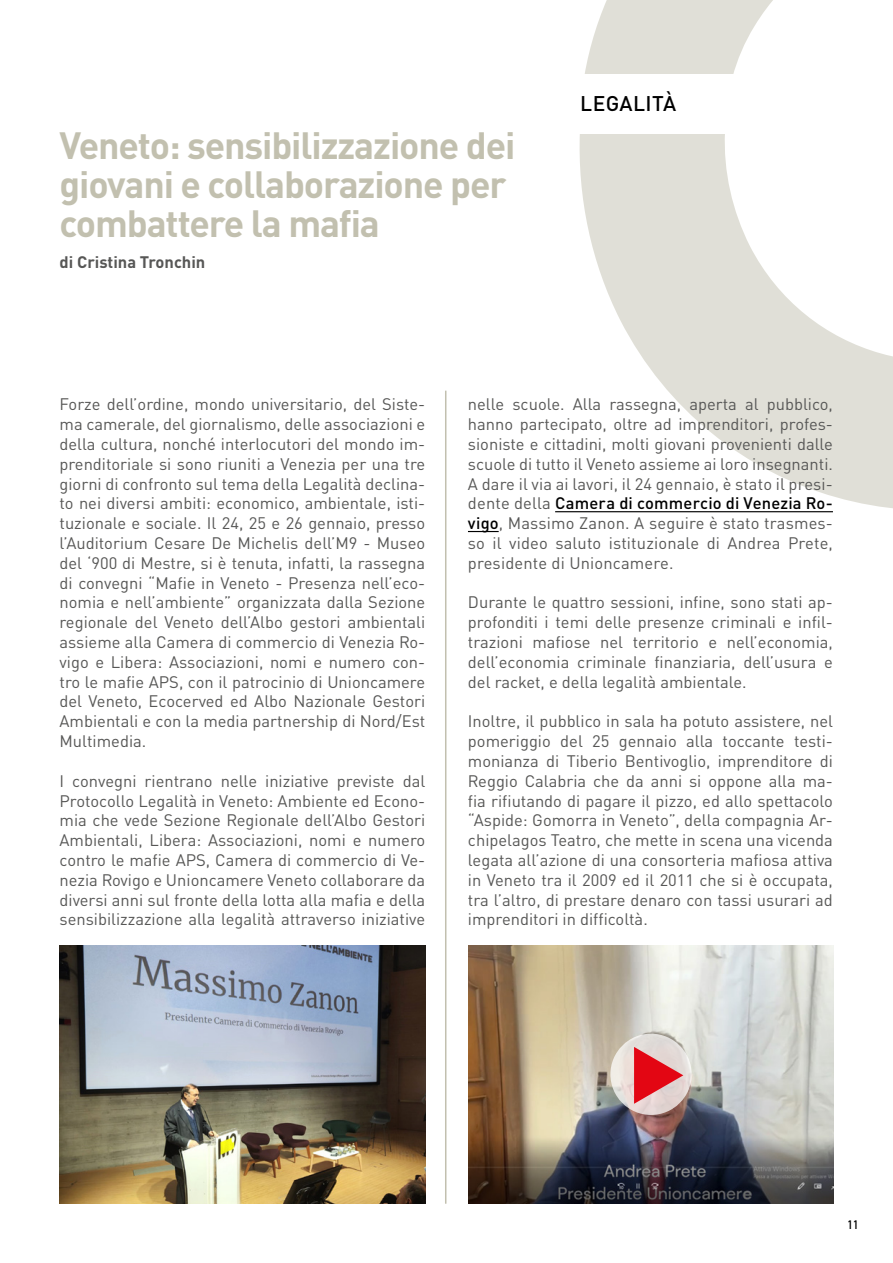
<style>
.page{position:relative;width:893px;height:1263px;background:#fff}
.page>*{position:absolute;margin:0;border:0;box-sizing:border-box;transform-origin:0 0}
.t1{font:700 37.5px/39px "DIN Pro";letter-spacing:-.03em;color:#c2c0af}
.t2{font:500 21px "DIN Pro";letter-spacing:.02em;color:#000}
.t3{font:16.5px/19.8px "DIN Pro";color:#575756;text-align:justify}
.t4{font:700 16.5px "DIN Pro";color:#575756}
.t5{font:700 12px "DIN Alternate";color:#000}
.s1{font-weight:500;color:#000}
</style>
<div class="page">
<svg style="left:577px;top:134px;width:316px;height:379px;fill:#e0dfd7"></svg>
<svg style="left:585px;top:0;width:188px;height:74px"></svg>
<hr style="left:555px;top:511px;width:278px;height:1px;background:#000">
<hr style="left:468px;top:531px;width:31px;height:1px;background:#000">
<hr style="left:445px;top:391px;width:1px;height:813px;background:#c2c0af">
<img style="left:60px;top:945px;width:365px;height:258px">
<img style="left:469px;top:945px;width:364px;height:258px">
<svg style="left:610px;top:1034px;width:82px;height:81px;background:#e5ddd9"></svg>
<svg style="left:634px;top:1047px;width:49px;height:57px;background:#e26d72"></svg>
<h1 class="t1" style="left:60px;top:121px;width:457px">Veneto: sensibilizzazione dei giovani e collaborazione per combattere la mafia</h1>
<p class="t4" style="left:60px;top:248px;width:147px">di Cristina Tronchin</p>
<p class="t2" style="left:580px;top:86px;width:98px">LEGALITÀ</p>
<p class="t3" style="left:60px;top:393px;width:367px">Forze dell’ordine, mondo universitario, del Siste&shy;ma camerale, del giornalismo, delle associazioni e della cultura, nonché interlocutori del mondo im&shy;prenditoriale si sono riuniti a Venezia per una tre giorni di confronto sul tema della Legalità declina&shy;to nei diversi ambiti: economico, ambientale, isti&shy;tuzionale e sociale. Il 24, 25 e 26 gennaio, presso l’Auditorium Cesare De Michelis dell’M9 - Museo del ‘900 di Mestre, si è tenuta, infatti, la rassegna di convegni “Mafie in Veneto - Presenza nell’eco&shy;nomia e nell’ambiente” organizzata dalla Sezione regionale del Veneto dell’Albo gestori ambientali assieme alla Camera di commercio di Venezia Ro&shy;vigo e Libera: Associazioni, nomi e numero con&shy;tro le mafie APS, con il patrocinio di Unioncamere del Veneto, Ecocerved ed Albo Nazionale Gestori Ambientali e con la media partnership di Nord/Est Multimedia.</p>
<p class="t3" style="left:60px;top:769px;width:367px">I convegni rientrano nelle iniziative previste dal Protocollo Legalità in Veneto: Ambiente ed Econo&shy;mia che vede Sezione Regionale dell’Albo Gestori Ambientali, Libera: Associazioni, nomi e numero contro le mafie APS, Camera di commercio di Ve&shy;nezia Rovigo e Unioncamere Veneto collaborare da diversi anni sul fronte della lotta alla mafia e della sensibilizzazione alla legalità attraverso iniziative</p>
<p class="t3" style="left:468px;top:393px;width:367px">nelle scuole. Alla rassegna, aperta al pubblico, hanno partecipato, oltre ad imprenditori, profes&shy;sioniste e cittadini, molti giovani provenienti dalle scuole di tutto il Veneto assieme ai loro insegnanti.<br>A dare il via ai lavori, il 24 gennaio, è stato il presi&shy;dente della <span class="s1">Camera di commercio di Venezia Ro&shy;vigo</span>, Massimo Zanon. A seguire è stato trasmes&shy;so il video saluto istituzionale di Andrea Prete, presidente di Unioncamere.</p>
<p class="t3" style="left:468px;top:591px;width:366px">Durante le quattro sessioni, infine, sono stati ap&shy;profonditi i temi delle presenze criminali e infil&shy;trazioni mafiose nel territorio e nell’economia, dell’economia criminale finanziaria, dell’usura e del racket, e della legalità ambientale.</p>
<p class="t3" style="left:468px;top:710px;width:366px">Inoltre, il pubblico in sala ha potuto assistere, nel pomeriggio del 25 gennaio alla toccante testi&shy;monianza di Tiberio Bentivoglio, imprenditore di Reggio Calabria che da anni si oppone alla ma&shy;fia rifiutando di pagare il pizzo, ed allo spettacolo “Aspide: Gomorra in Veneto”, della compagnia Ar&shy;chipelagos Teatro, che mette in scena una vicenda legata all’azione di una consorteria mafiosa attiva in Veneto tra il 2009 ed il 2011 che si è occupata, tra l’altro, di prestare denaro con tassi usurari ad imprenditori in difficoltà.</p>
<p class="t5" style="left:847px;top:1215px;width:13px">11</p>
</div>
